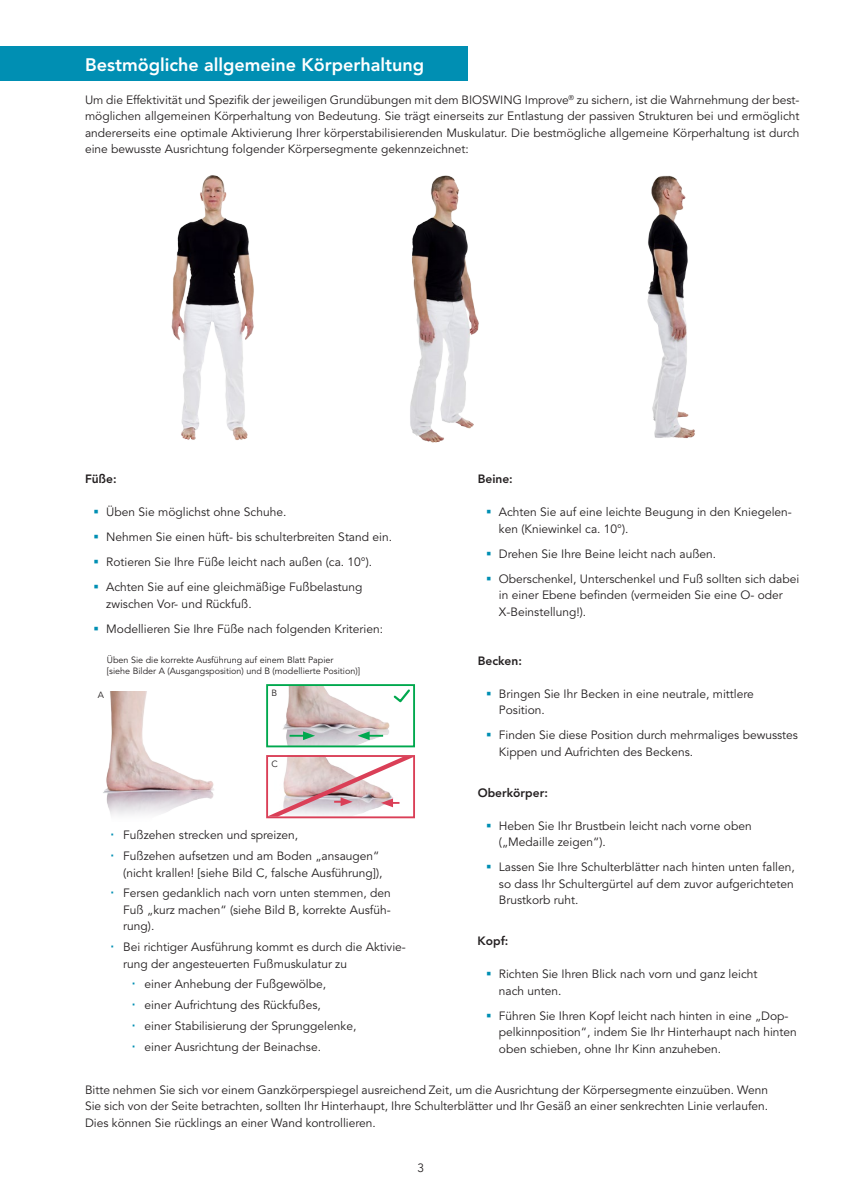
<style>
.page{position:relative;width:842px;height:1191px;background:#fff}
.page>*{position:absolute;margin:0;border:0;box-sizing:border-box;transform-origin:0 0}
.t1{font:800 18px "Avenir";color:#fff}
.t2{font:12px/16.5px "Avenir";color:#231f20}
.t3{font:800 12px "Avenir";color:#231f20}
.t4{font:12px "Avenir LT Com";color:#231f20}
.t5{font:9px/10.8px "Avenir";color:#231f20}
</style>
<div class="page">
<div style="left:0;top:47px;width:468px;height:34px;background:#008fb3"></div>
<img style="left:647px;top:175px;width:48px;height:264px">
<img style="left:410px;top:175px;width:69px;height:268px">
<img style="left:171px;top:175px;width:83px;height:265px">
<img style="left:103px;top:691px;width:111px;height:125px">
<div style="left:266px;top:755px;width:149px;height:63px;border:2px solid #da3f57"></div>
<img style="left:283px;top:687px;width:107px;height:57px">
<div style="left:266px;top:684px;width:149px;height:63px;border:2px solid #00a84e"></div>
<svg style="left:267px;top:757px;width:147px;height:59px"></svg>
<svg style="left:393px;top:689px;width:17px;height:14px"></svg>
<h1 class="t1" style="left:85px;top:54px;width:341px">Bestmögliche allgemeine Körperhaltung</h1>
<p class="t2" style="left:85px;top:91px;width:716px;text-align:justify">Um die Effektivität und Spezifik der jeweiligen Grundübungen mit dem BIOSWING Improve<sup>®</sup> zu sichern, ist die Wahrnehmung der best&shy;möglichen allgemeinen Körperhaltung von Bedeutung. Sie trägt einerseits zur Entlastung der passiven Strukturen bei und ermöglicht andererseits eine optimale Aktivierung Ihrer körperstabilisierenden Muskulatur. Die bestmögliche allgemeine Körperhaltung ist durch eine bewusste Ausrichtung folgender Körpersegmente gekennzeichnet:</p>
<p class="t3" style="left:85px;top:472px;width:33px">Füße:</p>
<p class="t2" style="left:106px;top:500px;width:287px;line-height:25px">Üben Sie möglichst ohne Schuhe.<br>Nehmen Sie einen hüft- bis schulterbreiten Stand ein.<br>Rotieren Sie Ihre Füße leicht nach außen (ca. 10°).<br>Achten Sie auf eine gleichmäßige Fußbelastung</p>
<p class="t2" style="left:106px;top:591px;width:278px;line-height:25px">zwischen Vor- und Rückfuß.<br>Modellieren Sie Ihre Füße nach folgenden Kriterien:</p>
<p class="t3" style="left:478px;top:472px;width:37px">Beine:</p>
<p class="t2" style="left:499px;top:504px;width:294px">Achten Sie auf eine leichte Beugung in den Kniegelen&shy;ken (Kniewinkel ca. 10°).</p>
<p class="t2" style="left:499px;top:541px;width:302px;line-height:25px">Drehen Sie Ihre Beine leicht nach außen.<br>Oberschenkel, Unterschenkel und Fuß sollten sich dabei</p>
<p class="t2" style="left:499px;top:587px;width:285px">in einer Ebene befinden (vermeiden Sie eine O- oder<br>X-Beinstellung!).</p>
<p class="t3" style="left:478px;top:653px;width:46px">Becken:</p>
<p class="t2" style="left:499px;top:685px;width:256px">Bringen Sie Ihr Becken in eine neutrale, mittlere<br>Position.</p>
<p class="t2" style="left:499px;top:727px;width:301px">Finden Sie diese Position durch mehrmaliges bewusstes<br>Kippen und Aufrichten des Beckens.</p>
<p class="t3" style="left:478px;top:785px;width:72px">Oberkörper:</p>
<p class="t2" style="left:499px;top:817px;width:254px">Heben Sie Ihr Brustbein leicht nach vorne oben („Medaille zeigen“).</p>
<p class="t2" style="left:499px;top:859px;width:297px;text-align:justify">Lassen Sie Ihre Schulterblätter nach hinten unten fallen, so dass Ihr Schultergürtel auf dem zuvor aufgerichteten Brustkorb ruht.</p>
<p class="t3" style="left:478px;top:934px;width:32px">Kopf:</p>
<p class="t2" style="left:499px;top:966px;width:260px">Richten Sie Ihren Blick nach vorn und ganz leicht nach unten.</p>
<p class="t2" style="left:499px;top:1007px;width:300px">Führen Sie Ihren Kopf leicht nach hinten in eine „Dop&shy;pelkinnposition“, indem Sie Ihr Hinterhaupt nach hinten oben schieben, ohne Ihr Kinn anzuheben.</p>
<p class="t2" style="left:85px;top:1081px;width:685px;text-align:justify">Bitte nehmen Sie sich vor einem Ganzkörperspiegel ausreichend Zeit, um die Ausrichtung der Körpersegmente einzuüben. Wenn Sie sich von der Seite betrachten, sollten Ihr Hinterhaupt, Ihre Schulterblätter und Ihr Gesäß an einer senkrechten Linie verlaufen.<br>Dies können Sie rücklings an einer Wand kontrollieren.</p>
<p class="t5" style="left:107px;top:655px;width:255px">Üben Sie die korrekte Ausführung auf einem Blatt Papier<br>[siehe Bilder A (Ausgangsposition) und B (modellierte Position)]</p>
<p class="t5" style="left:98px;top:690px;width:8px">A</p>
<p class="t5" style="left:272px;top:688px;width:7px">B</p>
<p class="t5" style="left:272px;top:758px;width:8px">C</p>
<p class="t2" style="left:123px;top:825px;width:258px;line-height:20.7px">Fußzehen strecken und spreizen,<br>Fußzehen aufsetzen und am Boden „ansaugen“</p>
<p class="t2" style="left:123px;top:862px;width:269px;line-height:20.7px">(nicht krallen! [siehe Bild C, falsche Ausführung]),<br>Fersen gedanklich nach vorn unten stemmen, den</p>
<p class="t2" style="left:123px;top:901px;width:269px">Fuß „kurz machen“ (siehe Bild B, korrekte Ausfüh&shy;rung).</p>
<p class="t2" style="left:123px;top:939px;width:284px">Bei richtiger Ausführung kommt es durch die Aktivie&shy;rung der angesteuerten Fußmuskulatur zu</p>
<p class="t2" style="left:145px;top:974px;width:213px;line-height:20.7px">einer Anhebung der Fußgewölbe,<br>einer Aufrichtung des Rückfußes,<br>einer Stabilisierung der Sprunggelenke, einer Ausrichtung der Beinachse.</p>
<p class="t4" style="left:418px;top:1160px;width:8px">3</p>
</div>
